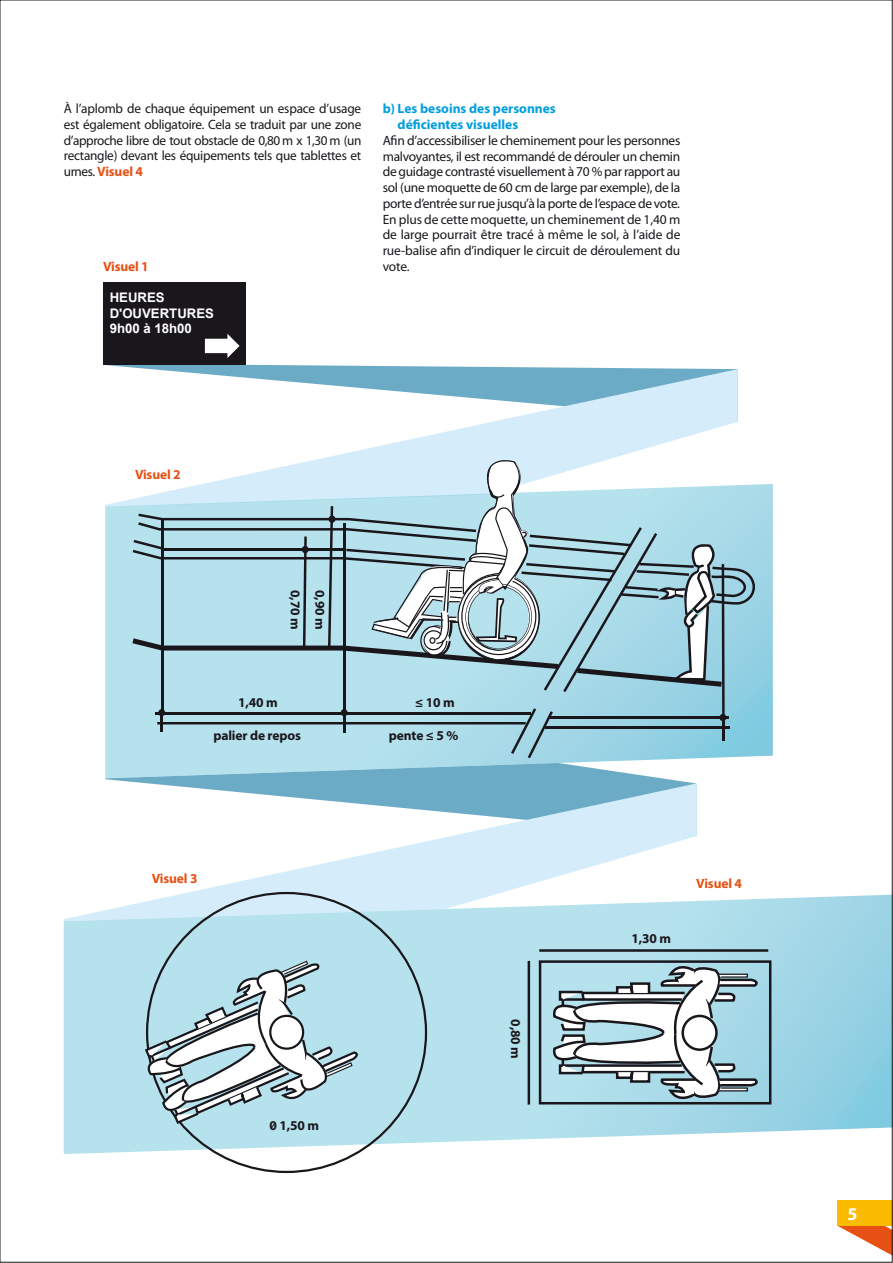
<style>
.page{position:relative;width:893px;height:1263px;background:#fff}
.page>*{position:absolute;margin:0;border:0;box-sizing:border-box;transform-origin:0 0}
.t1{font:700 18px "Myriad Pro";color:#fff}
.texte_courant{font:13.5px/15.8px "Myriad Pro";letter-spacing:-.02em;color:#1a171c;text-align:justify}
.indication_schéma{font:700 13.5px "Myriad Pro";letter-spacing:-.01em;color:#1a171c}
.sous_sous_titre{font:700 13.5px/16.2px "Myriad Pro";color:#009ee0}
.texte_courant-2{font:700 13.5px "Myriad Pro";letter-spacing:-.01em;color:#e75113}
.t2{font:700 13.2px/15.9px "Arial";color:#fff}
.s1{font-weight:700;color:#e75113}
</style>
<div class="page">
<div style="left:105px;top:778px;width:588px;height:5px;background:#6cabc6"></div>
<svg style="left:106px;top:364px;width:612px;height:5px"></svg>
<svg style="left:145px;top:783px;width:551px;height:109px"></svg>
<svg style="left:150px;top:369px;width:588px;height:88px"></svg>
<svg style="left:105px;top:484px;width:668px;height:294px;background:#aedae7"></svg>
<svg style="left:64px;top:892px;width:827px;height:262px;background:#b7e0eb"></svg>
<svg style="left:132px;top:457px;width:624px;height:301px;background:#aaced9"></svg>
<div style="left:539px;top:960px;width:232px;height:144px;border:3px solid #1a171c"></div>
<hr style="left:539px;top:949px;width:229px;height:3px;background:#1a171c">
<hr style="left:528px;top:961px;width:2px;height:143px;background:#1a171c">
<svg style="left:550px;top:961px;width:210px;height:143px"></svg>
<div style="left:103px;top:282px;width:143px;height:83px;background:#1a171c"></div>
<svg style="left:205px;top:334px;width:35px;height:24px"></svg>
<svg style="left:837px;top:1200px;width:56px;height:63px"></svg>
<div style="left:837px;top:1201px;width:56px;height:25px;background:#fabb00"></div>
<svg style="left:142px;top:960px;width:219px;height:170px"></svg>
<p class="texte_courant" style="left:64px;top:101px;width:299px">À l’aplomb de chaque équipement un espace d’usage est également obligatoire. Cela se traduit par une zone d’approche libre de tout obstacle de 0,80 m x 1,30 m (un rectangle) devant les équipements tels que tablettes et urnes. <span class="s1">Visuel 4</span></p>
<p class="sous_sous_titre" style="left:398px;top:100px;width:160px;text-indent:-15px">b) Les besoins des personnes déficientes visuelles</p>
<p class="texte_courant" style="left:383px;top:133px;width:299px">Afin d’accessibiliser le cheminement pour les personnes malvoyantes, il est recommandé de dérouler un chemin de guidage contrasté visuellement à 70 % par rapport au sol (une moquette de 60 cm de large par exemple), de la porte d’entrée sur rue jusqu’à la porte de l’espace de vote.</p>
<p class="texte_courant" style="left:383px;top:212px;width:299px">En plus de cette moquette, un cheminement de 1,40 m de large pourrait être tracé à même le sol, à l’aide de rue-balise afin d’indiquer le circuit de déroulement du vote.</p>
<p class="texte_courant-2" style="left:103px;top:257px;width:47px">Visuel 1</p>
<p class="t2" style="left:110px;top:290px;width:106px">HEURES<br>D'OUVERTURES<br>9h00 à 18h00</p>
<p class="texte_courant-2" style="left:135px;top:465px;width:47px">Visuel 2</p>
<p class="indication_schéma" style="left:304px;top:590px;width:41px;rotate:90deg">0,70 m</p>
<p class="indication_schéma" style="left:329px;top:590px;width:41px;rotate:90deg">0,90 m</p>
<p class="indication_schéma" style="left:238px;top:693px;width:41px">1,40 m</p>
<p class="indication_schéma" style="left:213px;top:726px;width:89px">palier de repos</p>
<p class="indication_schéma" style="left:389px;top:726px;width:71px">pente ≤ 5 %</p>
<p class="indication_schéma" style="left:415px;top:693px;width:41px">≤ 10 m</p>
<p class="texte_courant-2" style="left:152px;top:870px;width:47px">Visuel 3</p>
<p class="indication_schéma" style="left:280px;top:1116px;width:41px">1,50 m</p>
<p class="indication_schéma" style="left:525px;top:1019px;width:41px;rotate:90deg">0,80 m</p>
<p class="indication_schéma" style="left:631px;top:930px;width:41px">1,30 m</p>
<p class="texte_courant-2" style="left:696px;top:875px;width:47px">Visuel 4</p>
<h1 class="t1" style="left:848px;top:1202px;width:11px">5</h1>
</div>
